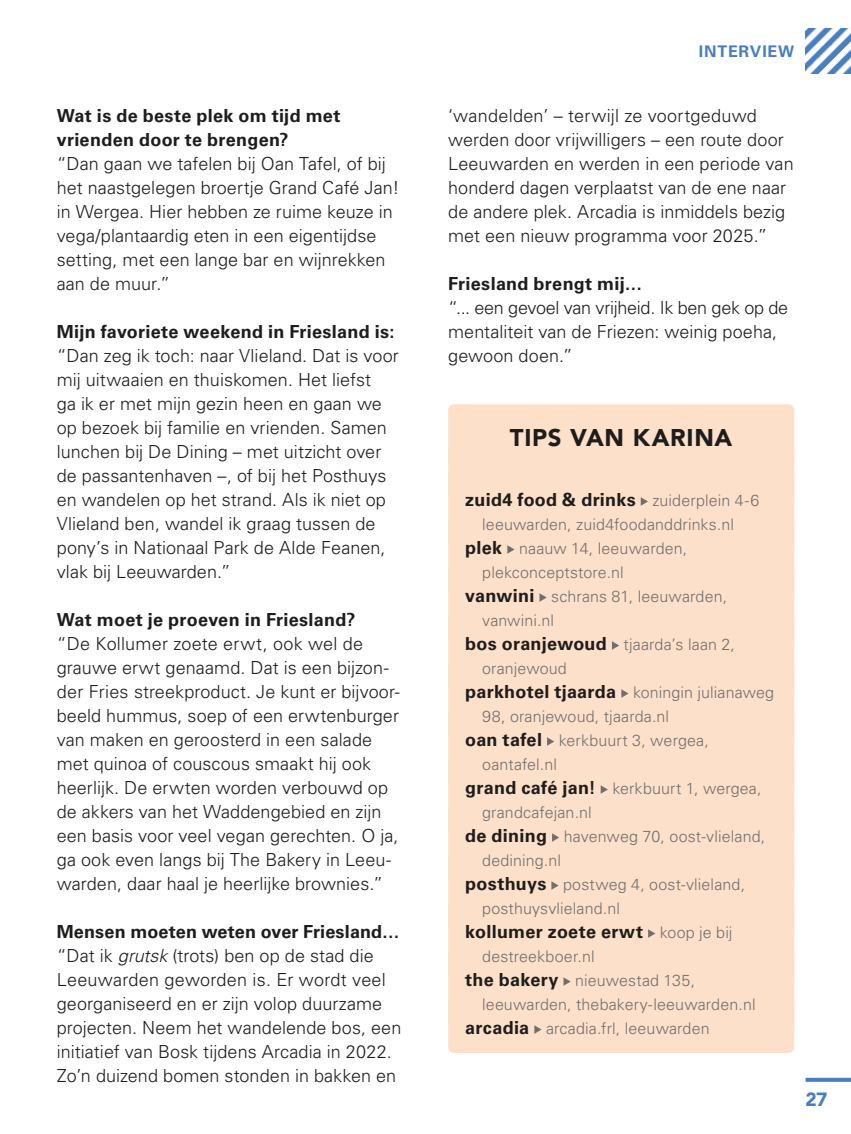
<style>
.page{position:relative;width:851px;height:1134px;background:#fff}
.page>*{position:absolute;margin:0;border:0;box-sizing:border-box;transform-origin:0 0}
.t1{font:900 24px "Avenir LT Std";letter-spacing:.03em;color:#1d1d1b}
.t2{font:900 19px "Avenir LT Std";color:#477ec0}
.t3{font:300 18px/24px "Univers LT Std";letter-spacing:.005em;color:#1d1d1b}
.t4{font:700 18px/24px "Univers LT Std";letter-spacing:.015em;color:#1d1d1b}
.t5{font:300 16px "Univers LT Std";letter-spacing:.01em;color:#706f6f}
.t6{font:700 16px "Univers LT Pro 65";letter-spacing:.05em;color:#477ec0}
.s1{font-weight:700}
.s2{font-style:italic}
.s3{font-weight:300;font-size:16px;color:#706f6f}
.s4{font-weight:700;font-size:18px;color:#1d1d1b}
</style>
<div class="page">
<svg style="left:805px;top:1078px;width:45px;height:4px"></svg>
<img style="left:805px;top:28px;width:45px;height:46px">
<div style="left:448px;top:404px;width:346px;height:64px;background:#fde0ca;border-radius:6px"></div>
<div style="left:448px;top:446px;width:346px;height:55px;background:#fde0ca;border-radius:6px"></div>
<div style="left:448px;top:470px;width:346px;height:78px;background:#fde0ca;border-radius:6px"></div>
<div style="left:448px;top:518px;width:346px;height:79px;background:#fde0ca;border-radius:6px"></div>
<div style="left:448px;top:566px;width:346px;height:78px;background:#fde0ca;border-radius:6px"></div>
<div style="left:448px;top:614px;width:346px;height:78px;background:#fde0ca;border-radius:6px"></div>
<div style="left:448px;top:662px;width:346px;height:78px;background:#fde0ca;border-radius:6px"></div>
<div style="left:448px;top:710px;width:346px;height:78px;background:#fde0ca;border-radius:6px"></div>
<div style="left:448px;top:758px;width:346px;height:78px;background:#fde0ca;border-radius:6px"></div>
<div style="left:448px;top:806px;width:346px;height:78px;background:#fde0ca;border-radius:6px"></div>
<div style="left:448px;top:854px;width:346px;height:78px;background:#fde0ca;border-radius:6px"></div>
<div style="left:448px;top:902px;width:346px;height:78px;background:#fde0ca;border-radius:6px"></div>
<div style="left:448px;top:950px;width:346px;height:78px;background:#fde0ca;border-radius:6px"></div>
<div style="left:448px;top:998px;width:346px;height:55px;background:#fde0ca;border-radius:6px"></div>
<svg style="left:640px;top:497px;width:8px;height:9px"></svg>
<svg style="left:507px;top:545px;width:7px;height:9px"></svg>
<svg style="left:539px;top:593px;width:7px;height:9px"></svg>
<svg style="left:612px;top:641px;width:7px;height:9px"></svg>
<svg style="left:621px;top:689px;width:7px;height:9px"></svg>
<svg style="left:547px;top:737px;width:7px;height:9px"></svg>
<svg style="left:600px;top:785px;width:7px;height:9px"></svg>
<svg style="left:552px;top:833px;width:7px;height:9px"></svg>
<svg style="left:551px;top:881px;width:7px;height:9px"></svg>
<svg style="left:648px;top:929px;width:7px;height:9px"></svg>
<svg style="left:563px;top:977px;width:7px;height:9px"></svg>
<svg style="left:534px;top:1025px;width:7px;height:9px"></svg>
<p class="t4" style="left:57px;top:104px;width:285px">Wat is de beste plek om tijd met vrienden door te brengen?</p>
<p class="t3" style="left:57px;top:151px;width:344px">“Dan gaan we tafelen bij Oan Tafel, of bij het naastgelegen broertje Grand Café Jan! in Wergea. Hier hebben ze ruime keuze in vega/plantaardig eten in een eigentijdse setting, met een lange bar en wijnrekken aan de muur.”</p>
<p class="t4" style="left:57px;top:319px;width:339px">Mijn favoriete weekend in Friesland is:</p>
<p class="t3" style="left:57px;top:343px;width:343px">“Dan zeg ik toch: naar Vlieland. Dat is voor mij uitwaaien en thuiskomen. Het liefst<br>ga ik er met mijn gezin heen en gaan we op bezoek bij familie en vrienden. Samen lunchen bij De Dining – met uitzicht over de passantenhaven –, of bij het Posthuys en wandelen op het strand. Als ik niet op Vlieland ben, wandel ik graag tussen de pony’s in Nationaal Park de Alde Feanen, vlak bij Leeuwarden.”</p>
<p class="t4" style="left:57px;top:607px;width:300px">Wat moet je proeven in Friesland?</p>
<p class="t3" style="left:57px;top:631px;width:344px">“De Kollumer zoete erwt, ook wel de grauwe erwt genaamd. Dat is een bijzon&shy;der Fries streekproduct. Je kunt er bijvoor&shy;beeld hummus, soep of een erwtenburger van maken en geroosterd in een salade met quinoa of couscous smaakt hij ook heerlijk. De erwten worden verbouwd op de akkers van het Waddengebied en zijn een basis voor veel vegan gerechten. O ja, ga ook even langs bij The Bakery in Leeu&shy;warden, daar haal je heerlijke brownies.”</p>
<p class="t3" style="left:57px;top:919px;width:346px"><span class="s1">Mensen moeten weten over Friesland… </span>“Dat ik <span class="s2">grutsk</span> (trots) ben op de stad die Leeuwarden geworden is. Er wordt veel georganiseerd en er zijn volop duurzame projecten. Neem het wandelende bos, een initiatief van Bosk tijdens Arcadia in 2022.<br>Zo’n duizend bomen stonden in bakken en</p>
<p class="t6" style="left:698px;top:40px;width:97px">INTERVIEW</p>
<p class="t3" style="left:448px;top:103px;width:347px">‘wandelden’ – terwijl ze voortgeduwd werden door vrijwilligers – een route door Leeuwarden en werden in een periode van honderd dagen verplaatst van de ene naar de andere plek. Arcadia is inmiddels bezig met een nieuw programma voor 2025.”</p>
<p class="t4" style="left:448px;top:271px;width:196px">Friesland brengt mij…</p>
<p class="t3" style="left:448px;top:295px;width:341px">“... een gevoel van vrijheid. Ik ben gek op de mentaliteit van de Friezen: weinig poeha, gewoon doen.”</p>
<h1 class="t1" style="left:510px;top:423px;width:224px">TIPS VAN KARINA</h1>
<p class="t4" style="left:465px;top:488px;width:295px">zuid4 food &amp; drinks <span class="s3">zuiderplein 4-6</span></p>
<p class="t5" style="left:482px;top:514px;width:253px">leeuwarden, zuid4foodanddrinks.nl</p>
<p class="t5" style="left:465px;top:538px;width:223px"><span class="s4">plek</span> naauw 14, leeuwarden,</p>
<p class="t5" style="left:482px;top:562px;width:143px">plekconceptstore.nl</p>
<p class="t5" style="left:465px;top:586px;width:263px"><span class="s4">vanwini</span> schrans 81, leeuwarden,</p>
<p class="t5" style="left:482px;top:610px;width:73px">vanwini.nl</p>
<p class="t5" style="left:465px;top:634px;width:271px"><span class="s4">bos oranjewoud</span> tjaarda’s laan 2,</p>
<p class="t5" style="left:482px;top:658px;width:86px">oranjewoud</p>
<p class="t5" style="left:465px;top:682px;width:310px"><span class="s4">parkhotel tjaarda</span> koningin julianaweg</p>
<p class="t5" style="left:482px;top:706px;width:188px">98, oranjewoud, tjaarda.nl</p>
<p class="t5" style="left:465px;top:730px;width:245px"><span class="s4">oan tafel</span> kerkbuurt 3, wergea,</p>
<p class="t5" style="left:482px;top:754px;width:76px">oantafel.nl</p>
<p class="t5" style="left:465px;top:778px;width:298px"><span class="s4">grand café jan!</span> kerkbuurt 1, wergea,</p>
<p class="t5" style="left:482px;top:802px;width:111px">grandcafejan.nl</p>
<p class="t5" style="left:465px;top:826px;width:301px"><span class="s4">de dining</span> havenweg 70, oost-vlieland,</p>
<p class="t5" style="left:482px;top:850px;width:80px">dedining.nl</p>
<p class="t5" style="left:465px;top:874px;width:281px"><span class="s4">posthuys</span> postweg 4, oost-vlieland,</p>
<p class="t5" style="left:482px;top:898px;width:139px">posthuysvlieland.nl</p>
<p class="t4" style="left:465px;top:920px;width:269px">kollumer zoete erwt <span class="s3">koop je bij</span></p>
<p class="t5" style="left:482px;top:946px;width:114px">destreekboer.nl</p>
<p class="t5" style="left:465px;top:970px;width:231px"><span class="s4">the bakery</span> nieuwestad 135,</p>
<p class="t5" style="left:482px;top:994px;width:275px">leeuwarden, thebakery-leeuwarden.nl</p>
<p class="t5" style="left:465px;top:1018px;width:246px"><span class="s4">arcadia</span> arcadia.frl, leeuwarden</p>
<p class="t2" style="left:805px;top:1088px;width:23px">27</p>
</div>
